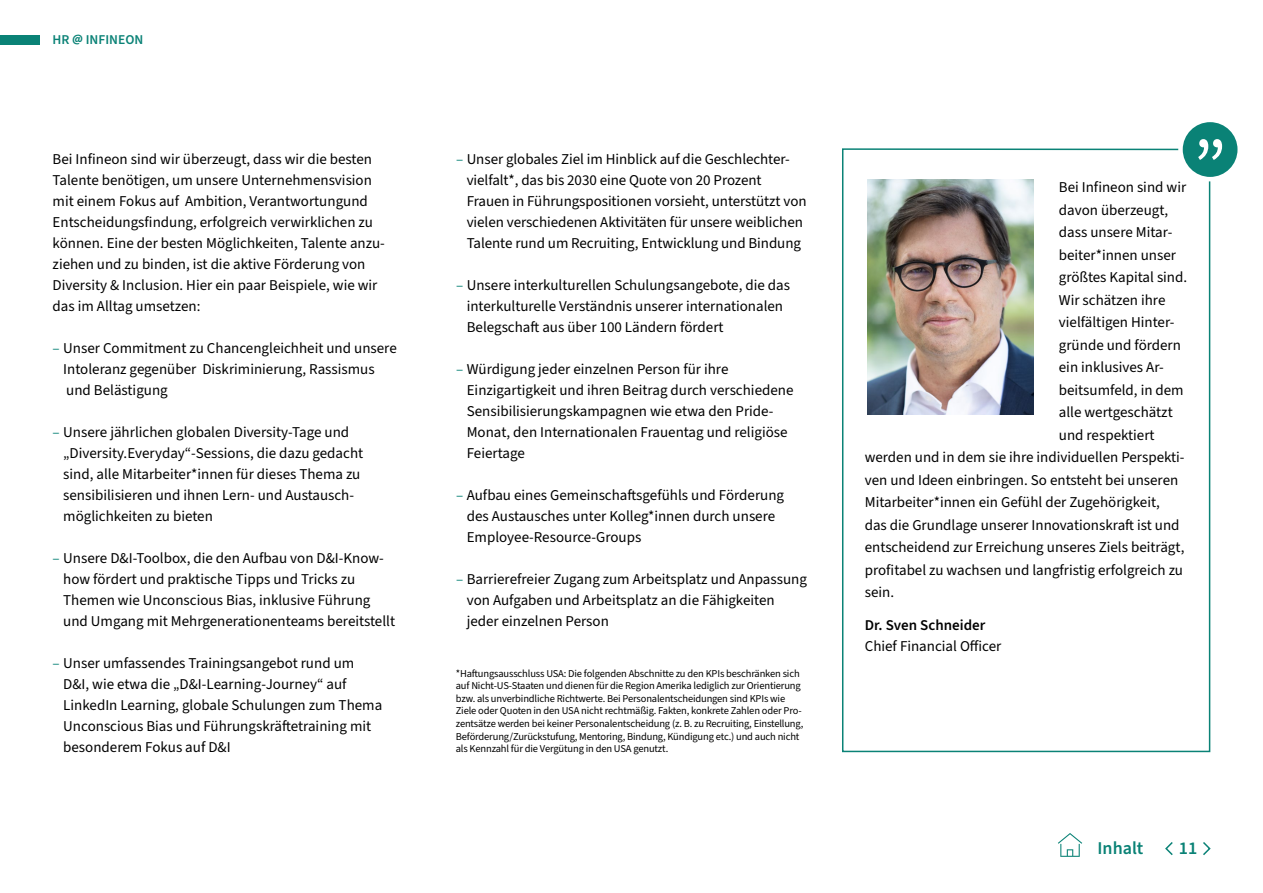
<style>
.page{position:relative;width:1263px;height:893px;background:#fff}
.page>*{position:absolute;margin:0;border:0;box-sizing:border-box;transform-origin:0 0}
.t1{font:600 18px "Source Sans 3";color:#0a8276}
.t2{font:15px/21px "Source Sans 3";color:#000}
.t3{font:600 15px "Source Sans 3";color:#000}
.t4{font:600 13.5px "Source Sans 3";color:#0a8276}
.t5{font:10.5px/12.6px "Source Sans 3";letter-spacing:-.015em;color:#000}
.s1{color:#0a8276}
</style>
<div class="page">
<div style="left:0;top:35px;width:40px;height:9px;background:#0a8276"></div>
<svg style="left:1203px;top:842px;width:8px;height:13px"></svg>
<svg style="left:1165px;top:842px;width:8px;height:14px"></svg>
<svg style="left:1058px;top:833px;width:24px;height:24px"></svg>
<svg style="left:842px;top:148px;width:369px;height:605px"></svg>
<img style="left:867px;top:179px;width:166px;height:236px">
<div style="left:1180px;top:120px;width:60px;height:59px;background:#0a8276;border-radius:50%"></div>
<div style="left:1178px;top:118px;width:64px;height:63px;border:4px solid #fff;border-radius:50%"></div>
<svg style="left:1198px;top:139px;width:24px;height:21px"></svg>
<p class="t4" style="left:53px;top:31px;width:92px">HR @ INFINEON</p>
<p class="t2" style="left:53px;top:148px;width:333px">Bei Infineon sind wir überzeugt, dass wir die besten Talente benötigen, um unsere Unternehmensvision mit einem Fokus auf Ambition, Verantwortungund Entscheidungsfindung, erfolgreich verwirklichen zu können. Eine der besten Möglichkeiten, Talente anzu&shy;ziehen und zu binden, ist die aktive Förderung von Diversity &amp; Inclusion. Hier ein paar Beispiele, wie wir das im Alltag umsetzen:</p>
<p class="t2" style="left:63px;top:337px;width:335px;text-indent:-11px"><span class="s1">–</span> Unser Commitment zu Chancengleichheit und unsere<br>Intoleranz gegenüber Diskriminierung, Rassismus und Belästigung</p>
<p class="t2" style="left:63px;top:421px;width:301px;text-indent:-11px"><span class="s1">–</span> Unsere jährlichen globalen Diversity-Tage und „Diversity.Everyday“-Sessions, die dazu gedacht sind, alle Mitarbeiter*innen für dieses Thema zu sensibilisieren und ihnen Lern- und Austausch&shy;möglichkeiten zu bieten</p>
<p class="t2" style="left:63px;top:547px;width:333px;text-indent:-11px"><span class="s1">–</span> Unsere D&amp;I-Toolbox, die den Aufbau von D&amp;I-Know&shy;how fördert und praktische Tipps und Tricks zu Themen wie Unconscious Bias, inklusive Führung und Umgang mit Mehrgenerationenteams bereitstellt</p>
<p class="t2" style="left:63px;top:652px;width:320px;text-indent:-11px"><span class="s1">–</span> Unser umfassendes Trainingsangebot rund um D&amp;I, wie etwa die „D&amp;I-Learning-Journey“ auf LinkedIn Learning, globale Schulungen zum Thema Unconscious Bias und Führungskräftetraining mit besonderem Fokus auf D&amp;I</p>
<p class="t2" style="left:467px;top:148px;width:341px;text-indent:-11px"><span class="s1">–</span> Unser globales Ziel im Hinblick auf die Geschlechter&shy;vielfalt*, das bis 2030 eine Quote von 20 Prozent Frauen in Führungspositionen vorsieht, unterstützt von vielen verschiedenen Aktivitäten für unsere weiblichen Talente rund um Recruiting, Entwicklung und Bindung</p>
<p class="t2" style="left:467px;top:274px;width:325px;text-indent:-11px"><span class="s1">–</span> Unsere interkulturellen Schulungsangebote, die das interkulturelle Verständnis unserer internationalen<br>Belegschaft aus über 100 Ländern fördert</p>
<p class="t2" style="left:467px;top:358px;width:328px;text-indent:-11px"><span class="s1">–</span> Würdigung jeder einzelnen Person für ihre Einzigartigkeit und ihren Beitrag durch verschiedene Sensibilisierungskampagnen wie etwa den Pride-Monat, den Internationalen Frauentag und religiöse Feiertage</p>
<p class="t2" style="left:467px;top:484px;width:319px;text-indent:-11px"><span class="s1">–</span> Aufbau eines Gemeinschaftsgefühls und Förderung des Austausches unter Kolleg*innen durch unsere<br>Employee-Resource-Groups</p>
<p class="t2" style="left:467px;top:568px;width:342px;text-indent:-11px"><span class="s1">–</span> Barrierefreier Zugang zum Arbeitsplatz und Anpassung von Aufgaben und Arbeitsplatz an die Fähigkeiten jeder einzelnen Person</p>
<p class="t5" style="left:456px;top:667px;width:349px">*Haftungsausschluss USA: Die folgenden Abschnitte zu den KPIs beschränken sich auf Nicht-US-Staaten und dienen für die Region Amerika lediglich zur Orientierung bzw. als unverbindliche Richtwerte. Bei Personalentscheidungen sind KPIs wie Ziele oder Quoten in den USA nicht rechtmäßig. Fakten, konkrete Zahlen oder Pro&shy;zentsätze werden bei keiner Personalentscheidung (z. B. zu Recruiting, Einstellung, Beförderung/Zurückstufung, Mentoring, Bindung, Kündigung etc.) und auch nicht als Kennzahl für die Vergütung in den USA genutzt.</p>
<p class="t2" style="left:1059px;top:177px;width:129px">Bei Infineon sind wir</p>
<p class="t2" style="left:1059px;top:199px;width:111px">davon überzeugt,</p>
<p class="t2" style="left:1059px;top:222px;width:115px">dass unsere Mitar-</p>
<p class="t2" style="left:1059px;top:244px;width:119px">beiter*innen unser</p>
<p class="t2" style="left:1059px;top:267px;width:130px">größtes Kapital sind.</p>
<p class="t2" style="left:1059px;top:289px;width:108px">Wir schätzen ihre</p>
<p class="t2" style="left:1059px;top:312px;width:117px">vielfältigen Hinter-</p>
<p class="t2" style="left:1059px;top:334px;width:124px">gründe und fördern</p>
<p class="t2" style="left:1059px;top:357px;width:106px">ein inklusives Ar-</p>
<p class="t2" style="left:1059px;top:379px;width:126px">beitsumfeld, in dem</p>
<p class="t2" style="left:1059px;top:402px;width:115px">alle wertgeschätzt</p>
<p class="t2" style="left:1059px;top:424px;width:97px">und respektiert</p>
<p class="t2" style="left:865px;top:447px;width:321px">werden und in dem sie ihre individuellen Perspekti-</p>
<p class="t2" style="left:865px;top:469px;width:315px">ven und Ideen einbringen. So entsteht bei unseren</p>
<p class="t2" style="left:865px;top:492px;width:297px">Mitarbeiter*innen ein Gefühl der Zugehörigkeit,</p>
<p class="t2" style="left:865px;top:514px;width:316px">das die Grundlage unserer Innovationskraft ist und</p>
<p class="t2" style="left:865px;top:537px;width:321px">entscheidend zur Erreichung unseres Ziels beiträgt,</p>
<p class="t2" style="left:865px;top:559px;width:320px">profitabel zu wachsen und langfristig erfolgreich zu</p>
<p class="t2" style="left:865px;top:582px;width:31px">sein.</p>
<p class="t3" style="left:865px;top:615px;width:122px">Dr. Sven Schneider</p>
<p class="t2" style="left:865px;top:636px;width:138px">Chief Financial Officer</p>
<p class="t1" style="left:1097px;top:836px;width:47px">Inhalt</p>
<p class="t1" style="left:1179px;top:837px;width:20px">11</p>
</div>
